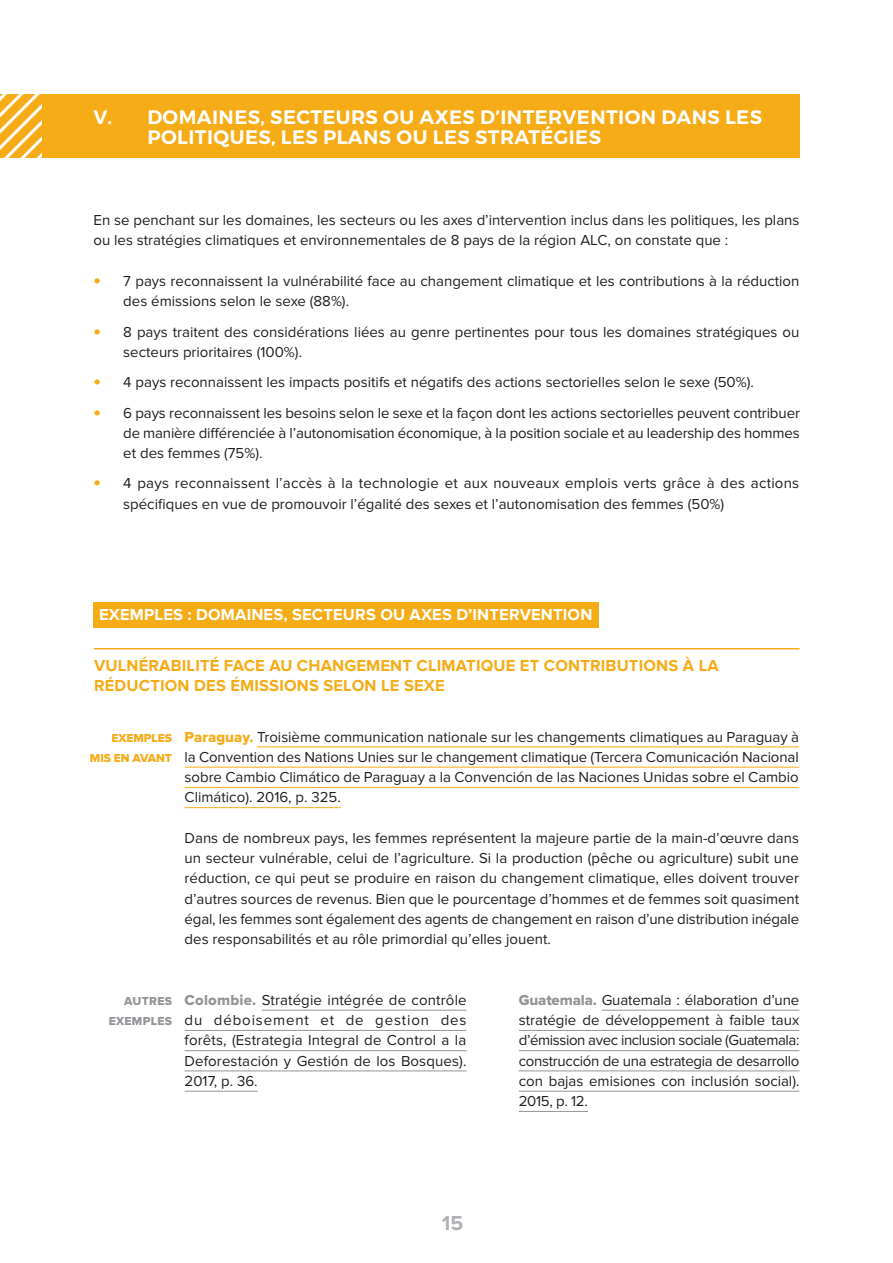
<style>
.page{position:relative;width:893px;height:1263px;background:#fff}
.page>*{position:absolute;margin:0;border:0;box-sizing:border-box;transform-origin:0 0}
.t1{font:700 21px "Proxima Nova";color:#b2b3b7}
.t2{font:600 19.5px/20.2px "Montserrat";letter-spacing:.02em;color:#fff}
.t3{font:700 16.5px/20.2px "Proxima Nova";letter-spacing:.01em;color:#f6ac17}
.Examples_blocked{font:700 16.5px "Proxima Nova";letter-spacing:.01em;color:#fff}
.Copy{font:15px/20.2px "Proxima Nova";color:#231f20;text-align:justify}
.Examples{font:12px/20.2px "Proxima Nova Extrabld";letter-spacing:-.01em;color:#f6ac17;text-align:right}
.Examples-2{font:12px/20.2px "Proxima Nova Extrabld";letter-spacing:.025em;color:#939598;text-align:right}
.s1{font-family:"Proxima Nova Extrabld";font-size:21px;color:#f6ac17}
.s2{font-family:"Proxima Nova Extrabld";color:#f6ac17}
.s3{font-family:"Proxima Nova Extrabld";color:#939598}
</style>
<div class="page">
<div style="left:0;top:94px;width:799px;height:64px;background:#f6ac17"></div>
<svg style="left:0;top:94px;width:41px;height:64px"></svg>
<hr style="left:257px;top:747px;width:542px;height:1px;background:#f6ac17">
<hr style="left:185px;top:767px;width:614px;height:1px;background:#f6ac17">
<hr style="left:185px;top:787px;width:614px;height:1px;background:#f6ac17">
<hr style="left:185px;top:807px;width:156px;height:1px;background:#f6ac17">
<hr style="left:94px;top:648px;width:705px;height:1px;background:#f6ac17">
<div style="left:93px;top:603px;width:506px;height:25px;background:#f6ac17"></div>
<hr style="left:262px;top:1010px;width:205px;height:1px;background:#939598">
<hr style="left:185px;top:1030px;width:282px;height:1px;background:#939598">
<hr style="left:185px;top:1050px;width:282px;height:1px;background:#939598">
<hr style="left:185px;top:1071px;width:282px;height:1px;background:#939598">
<hr style="left:185px;top:1091px;width:73px;height:1px;background:#939598">
<hr style="left:602px;top:1010px;width:197px;height:1px;background:#939598">
<hr style="left:519px;top:1030px;width:280px;height:1px;background:#939598">
<hr style="left:519px;top:1050px;width:280px;height:1px;background:#939598">
<hr style="left:519px;top:1071px;width:280px;height:1px;background:#939598">
<hr style="left:519px;top:1091px;width:280px;height:1px;background:#939598">
<hr style="left:519px;top:1111px;width:69px;height:1px;background:#939598">
<h1 class="t2" style="left:148px;top:107px;width:616px;text-indent:-54px">V. DOMAINES, SECTEURS OU AXES D’INTERVENTION DANS LES<br>POLITIQUES, LES PLANS OU LES STRATÉGIES</h1>
<p class="Copy" style="left:94px;top:210px;width:707px">En se penchant sur les domaines, les secteurs ou les axes d’intervention inclus dans les politiques, les plans ou les stratégies climatiques et environnementales de 8 pays de la région ALC, on constate que :</p>
<p class="Copy" style="left:123px;top:271px;width:678px;text-indent:-30px"><span class="s1">•</span> 7 pays reconnaissent la vulnérabilité face au changement climatique et les contributions à la réduction des émissions selon le sexe (88%).</p>
<p class="Copy" style="left:123px;top:322px;width:678px;text-indent:-30px"><span class="s1">•</span> 8 pays traitent des considérations liées au genre pertinentes pour tous les domaines stratégiques ou secteurs prioritaires (100%).</p>
<p class="Copy" style="left:94px;top:372px;width:662px"><span class="s1">•</span> 4 pays reconnaissent les impacts positifs et négatifs des actions sectorielles selon le sexe (50%).</p>
<p class="Copy" style="left:123px;top:403px;width:678px;text-indent:-30px"><span class="s1">•</span> 6 pays reconnaissent les besoins selon le sexe et la façon dont les actions sectorielles peuvent contribuer de manière différenciée à l’autonomisation économique, à la position sociale et au leadership des hommes et des femmes (75%).</p>
<p class="Copy" style="left:123px;top:474px;width:677px;text-indent:-30px"><span class="s1">•</span> 4 pays reconnaissent l’accès à la technologie et aux nouveaux emplois verts grâce à des actions spécifiques en vue de promouvoir l’égalité des sexes et l’autonomisation des femmes (50%)</p>
<p class="Examples_blocked" style="left:99px;top:605px;width:495px">EXEMPLES : DOMAINES, SECTEURS OU AXES D’INTERVENTION</p>
<h2 class="t3" style="left:94px;top:655px;width:626px">VULNÉRABILITÉ FACE AU CHANGEMENT CLIMATIQUE ET CONTRIBUTIONS À LA<br>RÉDUCTION DES ÉMISSIONS SELON LE SEXE</h2>
<p class="Examples" style="left:90px;top:728px;width:84px">EXEMPLES<br>MIS EN AVANT</p>
<p class="Copy" style="left:185px;top:727px;width:616px"><span class="s2">Paraguay.</span> Troisième communication nationale sur les changements climatiques au Paraguay à la Convention des Nations Unies sur le changement climatique (Tercera Comunicación Nacional sobre Cambio Climático de Paraguay a la Convención de las Naciones Unidas sobre el Cambio Climático). 2016, p. 325.</p>
<p class="Copy" style="left:185px;top:828px;width:616px">Dans de nombreux pays, les femmes représentent la majeure partie de la main-d’œuvre dans un secteur vulnérable, celui de l’agriculture. Si la production (pêche ou agriculture) subit une réduction, ce qui peut se produire en raison du changement climatique, elles doivent trouver d’autres sources de revenus. Bien que le pourcentage d’hommes et de femmes soit quasiment égal, les femmes sont également des agents de changement en raison d’une distribution inégale des responsabilités et au rôle primordial qu’elles jouent.</p>
<p class="Examples-2" style="left:109px;top:991px;width:65px">AUTRES<br>EXEMPLES</p>
<p class="Copy" style="left:185px;top:990px;width:284px"><span class="s3">Colombie.</span> Stratégie intégrée de contrôle du déboisement et de gestion des forêts, (Estrategia Integral de Control a la Deforestación y Gestión de los Bosques).<br>2017, p. 36.</p>
<p class="Copy" style="left:519px;top:990px;width:282px"><span class="s3">Guatemala.</span> Guatemala : élaboration d’une stratégie de développement à faible taux d’émission avec inclusion sociale (Guatemala: construcción de una estrategia de desarrollo con bajas emisiones con inclusión social).<br>2015, p. 12.</p>
<h1 class="t1" style="left:442px;top:1211px;width:23px">15</h1>
</div>
